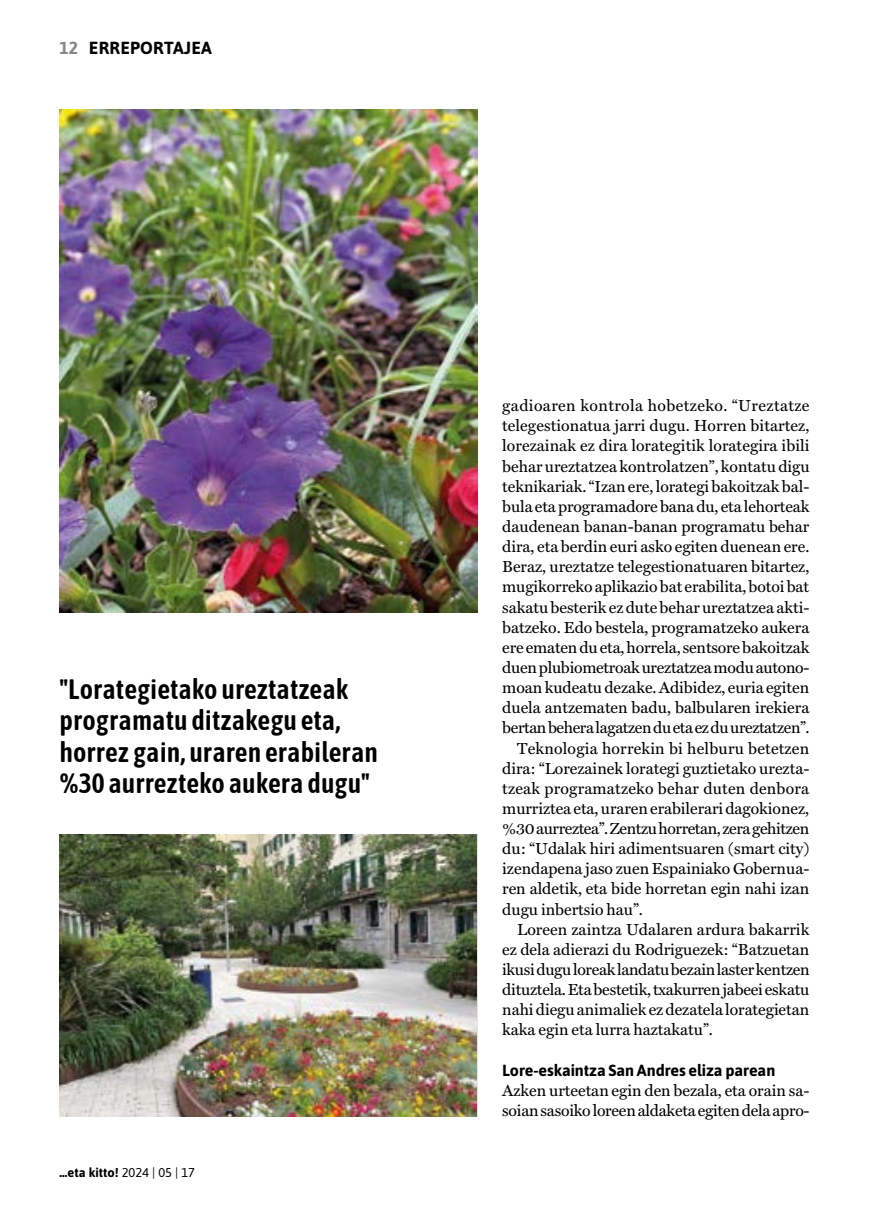
<style>
.page{position:relative;width:869px;height:1216px;background:#fff}
.page>*{position:absolute;margin:0;border:0;box-sizing:border-box;transform-origin:0 0}
.t1{font:600 28px/31.5px "Asap Condensed";color:#000}
.t2{font:700 17.5px "Asap";letter-spacing:.01em;color:#000}
.t3{font:16.1px/20.1px "Miller Text Roman";color:#000}
.t4{font:16.1px "Miller Text Roman";letter-spacing:-.025em;color:#000}
.t5{font:16.1px "Miller Text Roman";letter-spacing:-.02em;color:#000}
.t6{font:16.1px "Miller Text Roman";letter-spacing:.025em;color:#000}
.t7{font:700 16.1px "Asap";letter-spacing:-.005em;color:#000}
.t8{font:700 12.78px "Asap";color:#000}
.s1{color:#878787}
.s2{font-weight:400}
</style>
<div class="page">
<img style="left:60px;top:109px;width:417px;height:503px">
<img style="left:60px;top:834px;width:416px;height:282px">
<p class="t2" style="left:60px;top:36px;width:154px"><span class="s1">12</span> ERREPORTAJEA</p>
<h1 class="t1" style="left:60px;top:672px;width:320px">"Lorategietako ureztatzeak programatu ditzakegu eta, horrez gain, uraren erabileran %30 aurrezteko aukera dugu"</h1>
<p class="t8" style="left:60px;top:1162px;width:137px">…eta kitto! <span class="s2">2024 | 05 | 17</span></p>
<p class="t6" style="left:502px;top:396px;width:309px">gadioaren kontrola hobetzeko. “Ureztatze</p>
<p class="t3" style="left:502px;top:415px;width:308px">telegestionatua jarri dugu. Horren bitartez,</p>
<p class="t3" style="left:502px;top:436px;width:308px">lorezainak ez dira lorategitik lorategira ibili</p>
<p class="t3" style="left:502px;top:456px;width:309px">behar ureztatzea kontrolatzen”, kontatu digu</p>
<p class="t3" style="left:502px;top:476px;width:308px">teknikariak. “Izan ere, lorategi bakoitzak bal-</p>
<p class="t3" style="left:502px;top:496px;width:309px">bula eta programadore bana du, eta lehorteak</p>
<p class="t3" style="left:502px;top:516px;width:308px">daudenean banan-banan programatu behar</p>
<p class="t3" style="left:502px;top:536px;width:308px">dira, eta berdin euri asko egiten duenean ere.</p>
<p class="t3" style="left:502px;top:556px;width:308px">Beraz, ureztatze telegestionatuaren bitartez,</p>
<p class="t3" style="left:502px;top:576px;width:308px">mugikorreko aplikazio bat erabilita, botoi bat</p>
<p class="t3" style="left:502px;top:597px;width:308px">sakatu besterik ez dute behar ureztatzea akti-</p>
<p class="t3" style="left:502px;top:617px;width:308px">batzeko. Edo bestela, programatzeko aukera</p>
<p class="t3" style="left:502px;top:637px;width:308px">ere ematen du eta, horrela, sentsore bakoitzak</p>
<p class="t3" style="left:502px;top:657px;width:308px">duen plubiometroak ureztatzea modu autono-</p>
<p class="t3" style="left:502px;top:677px;width:308px">moan kudeatu dezake. Adibidez, euria egiten</p>
<p class="t3" style="left:502px;top:697px;width:308px">duela antzematen badu, balbularen irekiera</p>
<p class="t4" style="left:502px;top:718px;width:309px">bertan behera lagatzen du eta ez du ureztatzen”.</p>
<p class="t3" style="left:517px;top:737px;width:293px">Teknologia horrekin bi helburu betetzen</p>
<p class="t3" style="left:502px;top:758px;width:308px">dira: “Lorezainek lorategi guztietako urezta-</p>
<p class="t3" style="left:502px;top:778px;width:308px">tzeak programatzeko behar duten denbora</p>
<p class="t3" style="left:502px;top:798px;width:308px">murriztea eta, uraren erabilerari dagokionez,</p>
<p class="t4" style="left:502px;top:819px;width:308px">%30 aurreztea”. Zentzu horretan, zera gehitzen</p>
<p class="t3" style="left:502px;top:838px;width:308px">du: “Udalak hiri adimentsuaren (smart city)</p>
<p class="t3" style="left:502px;top:858px;width:308px">izendapena jaso zuen Espainiako Gobernua-</p>
<p class="t3" style="left:502px;top:878px;width:308px">ren aldetik, eta bide horretan egin nahi izan</p>
<p class="t3" style="left:502px;top:898px;width:142px">dugu inbertsio hau”.</p>
<p class="t3" style="left:517px;top:919px;width:293px">Loreen zaintza Udalaren ardura bakarrik</p>
<p class="t3" style="left:502px;top:939px;width:308px">ez dela adierazi du Rodriguezek: “Batzuetan</p>
<p class="t5" style="left:502px;top:959px;width:309px">ikusi dugu loreak landatu bezain laster kentzen</p>
<p class="t3" style="left:502px;top:979px;width:308px">dituztela. Eta bestetik, txakurren jabeei eskatu</p>
<p class="t3" style="left:502px;top:999px;width:308px">nahi diegu animaliek ez dezatela lorategietan</p>
<p class="t3" style="left:502px;top:1019px;width:212px">kaka egin eta lurra haztakatu”.</p>
<p class="t7" style="left:502px;top:1058px;width:274px">Lore-eskaintza San Andres eliza parean</p>
<p class="t3" style="left:502px;top:1080px;width:308px">Azken urteetan egin den bezala, eta orain sa&shy;soian sasoiko loreen aldaketa egiten dela apro-</p>
</div>
